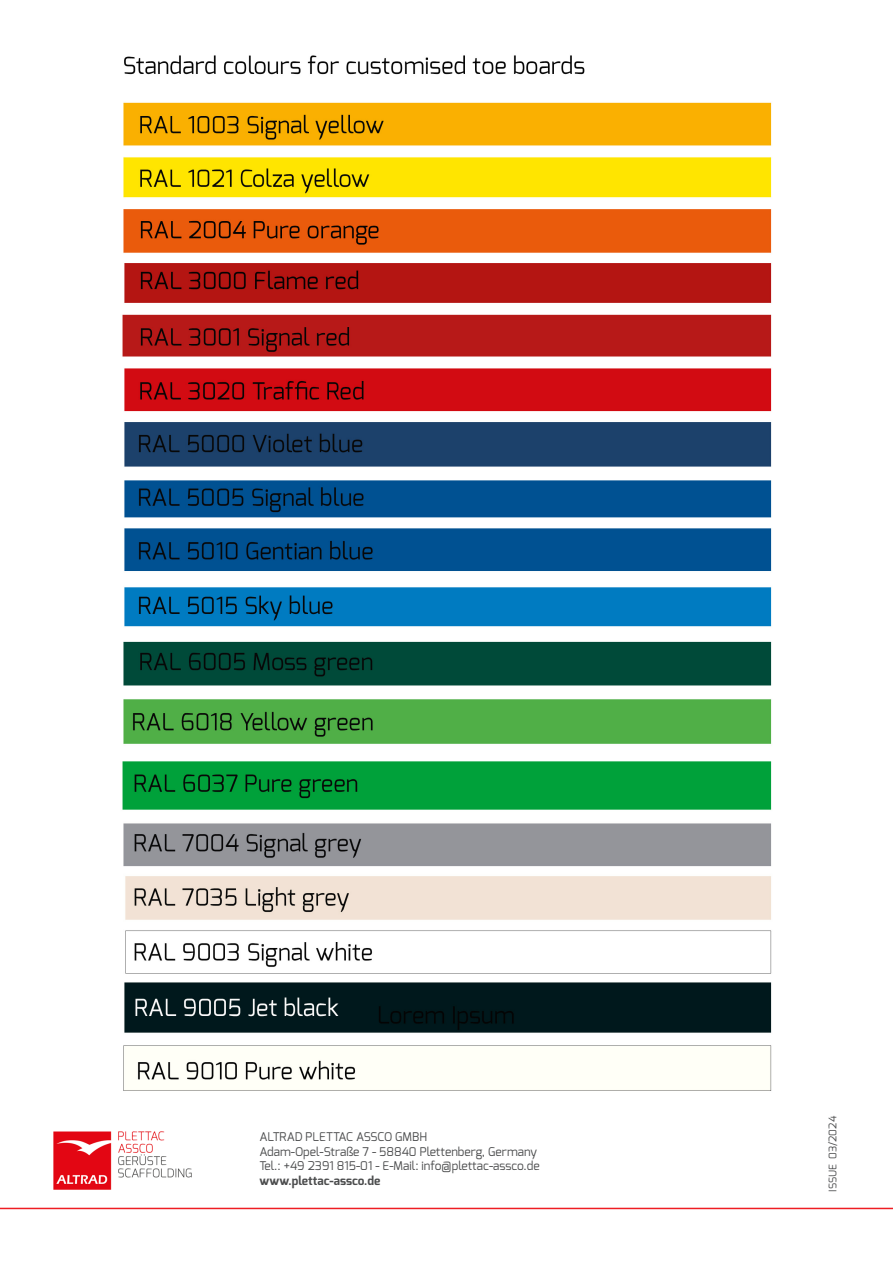
<style>
.page{position:relative;width:893px;height:1263px;background:#fff}
.page>*{position:absolute;margin:0;border:0;box-sizing:border-box;transform-origin:0 0}
.t1{font:12px/14.4px "Exo";color:#4b4c4d}
.t2{font:700 12px "Exo";color:#4b4c4d}
.t3{font:10.5px "Exo";color:#4b4c4d}
</style>
<div class="page">
<hr style="left:0;top:1208px;width:893px;height:1px;background:#ee1d23">
<img style="left:122px;top:55px;width:650px;height:1036px">
<img style="left:53px;top:1131px;width:139px;height:59px">
<p class="t1" style="left:259px;top:1130px;width:282px">ALTRAD PLETTAC ASSCO GMBH<br>Adam-Opel-Straße 7 - 58840 Plettenberg, Germany<br>Tel.: +49 2391 815-01 - E-Mail: info@plettac-assco.de</p>
<p class="t2" style="left:259px;top:1172px;width:122px">www.plettac-assco.de</p>
<p class="t3" style="left:826px;top:1191px;width:77px;rotate:-90deg">ISSUE 03/2024</p>
</div>
